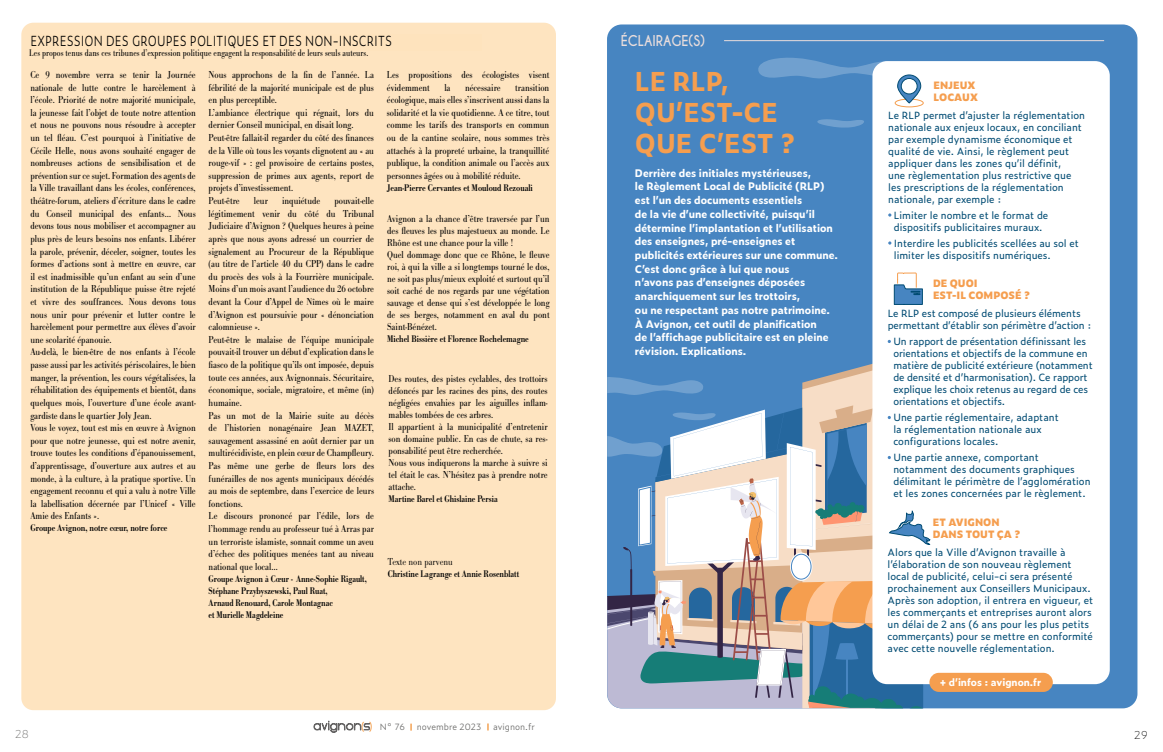
<style>
.page{position:relative;width:1163px;height:752px;background:#fff}
.page>*{position:absolute;margin:0;border:0;box-sizing:border-box;transform-origin:0 0}
.t1{font:700 25.8px/31px "Zeitung Pro";color:#f59e4f}
.t2{font:300 14px "Zeitung Pro";letter-spacing:.01em;color:#000;scale:.8 1}
.t3{font:700 14px "Caviar Dreams";color:#e9dddc;scale:.9 1}
.t4{font:100 11px "Zeitung Pro";color:#666665}
.t5{font:100 11px "Zeitung Pro";color:#000}
.t6{font:10.5px/12.6px "Bodoni URW";color:#000;scale:.85 1}
.t7{font:300 10.5px "Bodoni URW";color:#000;scale:.85 1}
.t8{font:300 10.5px "Zeitung Pro";color:#ee7601;scale:.79 1}
.t9{font:700 10.4px/13.7px "Zeitung Pro";color:#fff}
.t10{font:10px/12px "Zeitung Pro";color:#004b73}
.t11{font:500 10px/12px "Bodoni URW";color:#000;scale:.8 1}
.t12{font:10px "Bodoni URW";letter-spacing:.005em;color:#000;scale:.8 1}
.t13{font:500 10px "Bodoni URW";color:#000;scale:.81 1}
.t14{font:800 10px/12px "Zeitung Pro";color:#f59e4f}
.t15{font:500 10px "Bodoni URW";color:#000;scale:.82 1}
.t16{font:700 10px "Zeitung Pro";color:#fff}
.t17{font:300 8.7px "Zeitung Pro";color:#666665}
</style>
<div class="page">
<div style="left:21px;top:23px;width:535px;height:686px;background:#fee4c0;border-radius:12px"></div>
<div style="left:607px;top:24px;width:530px;height:684px;background:#4785c1;border-radius:15px"></div>
<hr style="left:724px;top:40px;width:379px;height:1px;background:#e9dddc">
<div style="left:872px;top:61px;width:237px;height:622px;background:#fff;border-radius:15px"></div>
<div style="left:929px;top:672px;width:123px;height:19px;background:#f59e4f;border-radius:10px"></div>
<div style="left:894px;top:98px;width:29px;height:9px;border:1px solid #f59e4f;border-radius:50%"></div>
<svg style="left:758px;top:57px;width:163px;height:47px"></svg>
<svg style="left:893px;top:272px;width:30px;height:33px"></svg>
<svg style="left:607px;top:361px;width:342px;height:347px"></svg>
<svg style="left:817px;top:119px;width:47px;height:9px"></svg>
<svg style="left:314px;top:720px;width:56px;height:12px"></svg>
<h2 class="t2" style="left:30px;top:30px;width:453px">EXPRESSION DES GROUPES POLITIQUES ET DES NON-INSCRITS</h2>
<p class="t12" style="left:29px;top:47px;width:425px">Les propos tenus dans ces tribunes d’expression politique engagent la responsabilité de leurs seuls auteurs.</p>
<p class="t6" style="left:30px;top:68px;width:196px">Ce 9 novembre verra se tenir la Journée nationale de lutte contre le harcèlement à l’école. Priorité de notre majorité municipale, la jeunesse fait l’objet de toute notre attention et nous ne pouvons nous résoudre à accepter un tel fléau. C’est pourquoi à l’initiative de Cécile Helle, nous avons souhaité engager de nombreuses actions de sensibilisation et de prévention sur ce sujet. Formation des agents de la Ville travaillant dans les écoles, conférences, théâtre-forum, ateliers d’écriture dans le cadre du Conseil municipal des enfants… Nous devons tous nous mobiliser et accompagner au plus près de leurs besoins nos enfants. Libérer la parole, prévenir, déceler, soigner, toutes les formes d’actions sont à mettre en œuvre, car il est inadmissible qu’un enfant au sein d’une institution de la République puisse être rejeté et vivre des souffrances. Nous devons tous nous unir pour prévenir et lutter contre le harcèlement pour permettre aux élèves d’avoir une scolarité épanouie.<br>Au-delà, le bien-être de nos enfants à l’école passe aussi par les activités périscolaires, le bien manger, la prévention, les cours végétalisées, la réhabilitation des équipements et bientôt, dans quelques mois, l’ouverture d’une école avant&shy;gardiste dans le quartier Joly Jean.<br>Vous le voyez, tout est mis en œuvre à Avignon pour que notre jeunesse, qui est notre avenir, trouve toutes les conditions d’épanouissement, d’apprentissage, d’ouverture aux autres et au monde, à la culture, à la pratique sportive. Un engagement reconnu et qui a valu à notre Ville la labellisation décernée par l’Unicef « Ville Amie des Enfants ».</p>
<p class="t13" style="left:30px;top:522px;width:171px">Groupe Avignon, notre cœur, notre force</p>
<p class="t6" style="left:209px;top:68px;width:196px">Nous approchons de la fin de l’année. La fébrilité de la majorité municipale est de plus en plus perceptible.<br>L’ambiance électrique qui régnait, lors du dernier Conseil municipal, en disait long.<br>Peut-être fallait-il regarder du côté des finances de la Ville où tous les voyants clignotent au « au rouge-vif » : gel provisoire de certains postes, suppression de primes aux agents, report de projets d’investissement.<br>Peut-être</p>
<p class="t6" style="left:209px;top:194px;width:196px;text-indent:126px">pouvait-elle légitimement venir du côté du Tribunal Judiciaire d’Avignon ? Quelques heures à peine après que nous ayons adressé un courrier de signalement au Procureur de la République (au titre de l’article 40 du CPP) dans le cadre du procès des vols à la Fourrière municipale.<br>Moins d’un mois avant l’audience du 26 octobre devant la Cour d’Appel de Nîmes où le maire d’Avignon est poursuivie pour « dénonciation calomnieuse ».<br>Peut-être le malaise de l’équipe municipale pouvait-il trouver un début d’explication dans le fiasco de la politique qu’ils ont imposée, depuis toute ces années, aux Avignonnais. Sécuritaire, économique, sociale, migratoire, et même (in) humaine.<br>Pas un mot de la Mairie suite au décès de l’historien nonagénaire Jean MAZET, sauvagement assassiné en août dernier par un multirécidiviste, en plein cœur de Champfleury.<br>Pas même une gerbe de fleurs lors des funérailles de nos agents municipaux décédés au mois de septembre, dans l’exercice de leurs fonctions.<br>Le discours prononcé par l’édile, lors de l’hommage rendu au professeur tué à Arras par un terroriste islamiste, sonnait comme un aveu d’échec des politiques menées tant au niveau national que local…</p>
<p class="t11" style="left:209px;top:572px;width:199px">Groupe Avignon à Cœur - Anne-Sophie Rigault, Stéphane Przybyszewski, Paul Ruat,<br>Arnaud Renouard, Carole Montagnac<br>et Murielle Magdeleine</p>
<p class="t6" style="left:254px;top:194px;width:18px">leur</p>
<p class="t6" style="left:282px;top:194px;width:46px">inquiétude</p>
<p class="t6" style="left:387px;top:68px;width:192px">Les propositions des écologistes visent évidemment</p>
<p class="t6" style="left:444px;top:81px;width:9px">la</p>
<p class="t6" style="left:465px;top:81px;width:43px">nécessaire</p>
<p class="t6" style="left:387px;top:81px;width:192px;text-align:justify;text-indent:128px">transition écologique, mais elles s’inscrivent aussi dans la solidarité et la vie quotidienne. A ce titre, tout comme les tarifs des transports en commun ou de la cantine scolaire, nous sommes très attachés à la propreté urbaine, la tranquillité publique, la condition animale ou l’accès aux personnes âgées ou à mobilité réduite.</p>
<p class="t15" style="left:387px;top:182px;width:179px">Jean-Pierre Cervantes et Mouloud Rezouali</p>
<p class="t6" style="left:387px;top:212px;width:192px;line-height:12px">Avignon a la chance d’être traversée par l’un des fleuves les plus majestueux au monde. Le Rhône est une chance pour la ville !<br>Quel dommage donc que ce Rhône, le fleuve roi, à qui la ville a si longtemps tourné le dos, ne soit pas plus/mieux exploité et surtout qu’il soit caché de nos regards par une végétation sauvage et dense qui s’est développée le long de ses berges, notamment en aval du pont Saint-Bénézet.</p>
<p class="t13" style="left:387px;top:332px;width:176px">Michel Bissière et Florence Rochelemagne</p>
<p class="t6" style="left:388px;top:373px;width:189px;line-height:12px">Des routes, des pistes cyclables, des trottoirs défoncés par les racines des pins, des routes négligées envahies par les aiguilles inflam&shy;mables tombées de ces arbres.<br>Il appartient à la municipalité d’entretenir son domaine public. En cas de chute, sa res&shy;ponsabilité peut être recherchée.<br>Nous vous indiquerons la marche à suivre si tel était le cas. N’hésitez pas à prendre notre attache.</p>
<p class="t11" style="left:388px;top:493px;width:138px">Martine Barel et Ghislaine Persia</p>
<p class="t7" style="left:388px;top:554px;width:78px">Texte non parvenu</p>
<p class="t11" style="left:388px;top:567px;width:165px">Christine Lagrange et Annie Rosenblatt</p>
<h2 class="t3" style="left:620px;top:32px;width:95px">ÉCLAIRAGE(S)</h2>
<h1 class="t1" style="left:635px;top:65px;width:161px">LE RLP,<br>QU’EST-CE<br>QUE C’EST ?</h1>
<p class="t9" style="left:635px;top:165px;width:204px">Derrière des initiales mystérieuses,<br>le Règlement Local de Publicité (RLP) est l’un des documents essentiels<br>de la vie d’une collectivité, puisqu’il détermine l’implantation et l’utilisation des enseignes, pré-enseignes et publicités extérieures sur une commune.<br>C’est donc grâce à lui que nous<br>n’avons pas d’enseignes déposées anarchiquement sur les trottoirs,<br>ou ne respectant pas notre patrimoine.<br>À Avignon, cet outil de planification<br>de l’affichage publicitaire est en pleine révision. Explications.</p>
<p class="t14" style="left:933px;top:78px;width:46px">ENJEUX<br>LOCAUX</p>
<p class="t10" style="left:888px;top:108px;width:198px">Le RLP permet d’ajuster la réglementation nationale aux enjeux locaux, en conciliant par exemple dynamisme économique et qualité de vie. Ainsi, le règlement peut appliquer dans les zones qu’il définit,<br>une règlementation plus restrictive que les prescriptions de la réglementation nationale, par exemple :</p>
<p class="t10" style="left:893px;top:208px;width:156px">Limiter le nombre et le format de dispositifs publicitaires muraux.</p>
<p class="t10" style="left:893px;top:236px;width:186px">Interdire les publicités scellées au sol et limiter les dispositifs numériques.</p>
<p class="t14" style="left:932px;top:277px;width:98px">DE QUOI<br>EST-IL COMPOSÉ ?</p>
<p class="t10" style="left:887px;top:307px;width:205px">Le RLP est composé de plusieurs éléments permettant d’établir son périmètre d’action :</p>
<p class="t10" style="left:893px;top:335px;width:201px">Un rapport de présentation définissant les orientations et objectifs de la commune en matière de publicité extérieure (notamment de densité et d’harmonisation). Ce rapport explique les choix retenus au regard de ces orientations et objectifs.</p>
<p class="t10" style="left:893px;top:411px;width:167px">Une partie réglementaire, adaptant la réglementation nationale aux configurations locales.</p>
<p class="t10" style="left:893px;top:451px;width:199px">Une partie annexe, comportant notamment des documents graphiques délimitant le périmètre de l’agglomération et les zones concernées par le règlement.</p>
<p class="t14" style="left:932px;top:515px;width:89px">ET AVIGNON<br>DANS TOUT ÇA ?</p>
<p class="t10" style="left:887px;top:545px;width:207px">Alors que la Ville d’Avignon travaille à l’élaboration de son nouveau règlement local de publicité, celui-ci sera présenté prochainement aux Conseillers Municipaux.<br>Après son adoption, il entrera en vigueur, et les commerçants et entreprises auront alors un délai de 2 ans (6 ans pour les plus petits commerçants) pour se mettre en conformité avec cette nouvelle réglementation.</p>
<p class="t16" style="left:939px;top:674px;width:103px">+ d’infos : avignon.fr</p>
<p class="t8" style="left:361px;top:718px;width:5px">(</p>
<p class="t17" style="left:380px;top:720px;width:27px">N° 76</p>
<p class="t17" style="left:417px;top:720px;width:66px">novembre 2023</p>
<p class="t17" style="left:493px;top:720px;width:43px">avignon.fr</p>
<p class="t4" style="left:15px;top:725px;width:16px">28</p>
<p class="t5" style="left:1133px;top:726px;width:15px">29</p>
</div>
